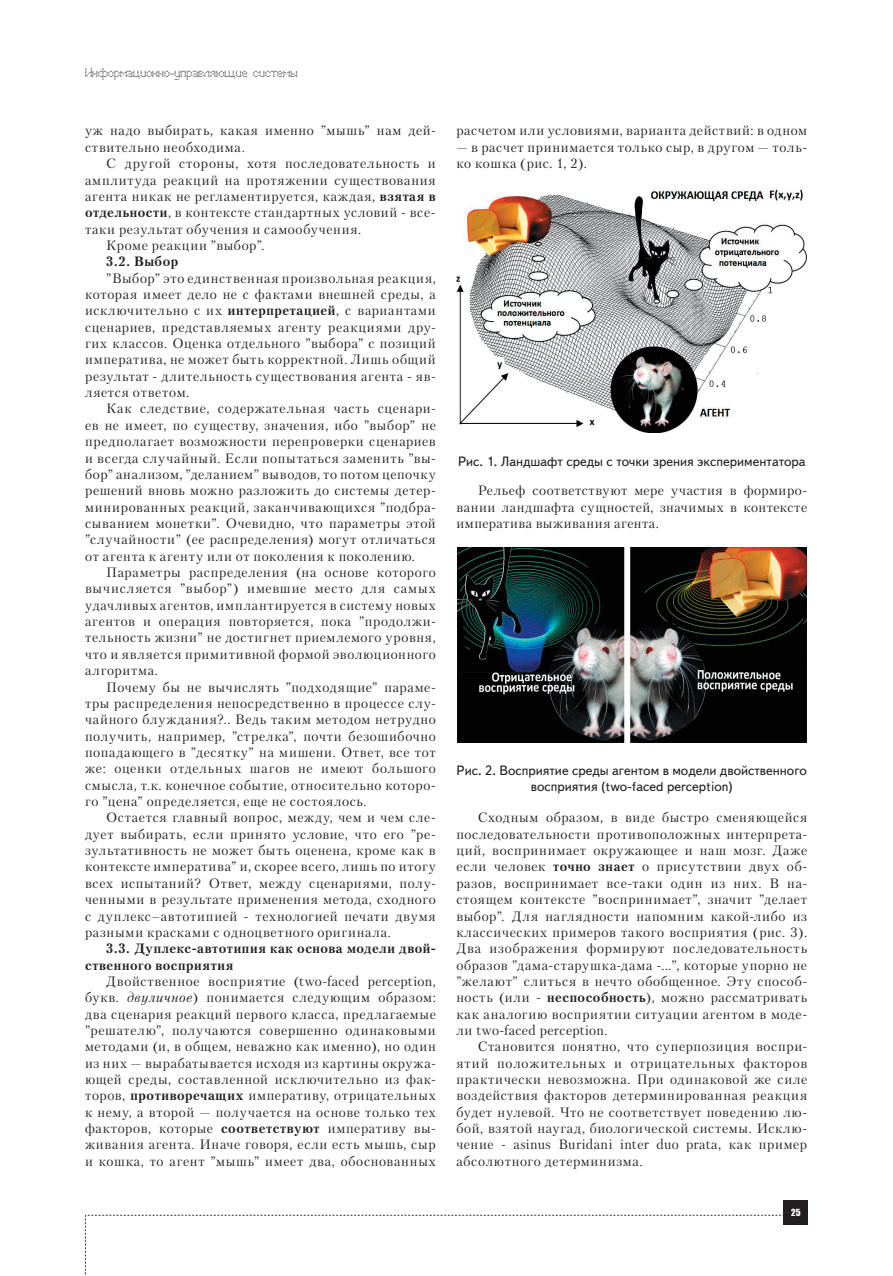
<style>
.page{position:relative;width:893px;height:1276px;background:#fff}
.page>*{position:absolute;margin:0;border:0;box-sizing:border-box;transform-origin:0 0}
.t1{font:13.5px/16.4px "Petersburg C";letter-spacing:.05em;color:#231f20;text-align:justify}
.t2{font:13.5px/16.2px "Text Book C";color:#231f20;text-align:center}
.t3{font:700 13.5px/16.4px "Petersburg C";letter-spacing:.04em;color:#231f20}
.t4{font:12px "Perfo";letter-spacing:.015em;color:#231f20}
.t5{font:9px "Impact";color:#fff}
.s1{font-weight:700}
.s2{font-style:italic}
</style>
<div class="page">
<svg style="left:85px;top:1215px;width:699px;height:61px"></svg>
<div style="left:784px;top:1200px;width:24px;height:25px;background:#231f20"></div>
<img style="left:456px;top:188px;width:351px;height:244px">
<img style="left:457px;top:548px;width:349px;height:194px">
<p class="t4" style="left:85px;top:66px;width:214px">Информационно-управляющие системы</p>
<p class="t1" style="left:85px;top:122px;width:352px">уж надо выбирать, какая именно ”мышь” нам дей&shy;ствительно необходима.</p>
<p class="t1" style="left:106px;top:155px;width:331px">С другой стороны, хотя последовательность и</p>
<p class="t1" style="left:85px;top:171px;width:352px">амплитуда реакций на протяжении существования</p>
<p class="t1" style="left:85px;top:188px;width:352px">агента никак не регламентируется, каждая, <span class="s1">взятая в</span></p>
<p class="t1" style="left:85px;top:204px;width:352px"><span class="s1">отдельности</span>, в контексте стандартных условий - все-</p>
<p class="t1" style="left:85px;top:220px;width:278px">таки результат обучения и самообучения.</p>
<p class="t1" style="left:106px;top:237px;width:160px">Кроме реакции ”выбор”.</p>
<p class="t3" style="left:106px;top:253px;width:73px">3.2. Выбор</p>
<p class="t1" style="left:85px;top:270px;width:352px;text-indent:21px">”Выбор” это единственная произвольная реакция, которая имеет дело не с фактами внешней среды, а исключительно с их <span class="s1">интерпретацией</span>, с вариантами сценариев, представляемых агенту реакциями дру&shy;гих классов. Оценка отдельного ”выбора” с позиций императива, не может быть корректной. Лишь общий результат - длительность существования агента - яв&shy;ляется ответом.</p>
<p class="t1" style="left:85px;top:400px;width:352px;text-indent:21px">Как следствие, содержательная часть сценари&shy;ев не имеет, по существу, значения, ибо ”выбор” не предполагает возможности перепроверки сценариев и всегда случайный. Если попытаться заменить ”вы&shy;бор” анализом, ”деланием” выводов, то потом цепочку решений вновь можно разложить до системы детер&shy;минированных реакций, заканчивающихся ”подбра&shy;сыванием монетки”. Очевидно, что параметры этой ”случайности” (ее распределения) могут отличаться от агента к агенту или от поколения к поколению.</p>
<p class="t1" style="left:85px;top:564px;width:352px;text-indent:21px">Параметры распределения (на основе которого вычисляется ”выбор”) имевшие место для самых удачливых агентов, имплантируется в систему новых агентов и операция повторяется, пока ”продолжи&shy;тельность жизни” не достигнет приемлемого уровня, что и является примитивной формой эволюционного алгоритма.</p>
<p class="t1" style="left:85px;top:678px;width:352px;text-indent:21px">Почему бы не вычислять ”подходящие” параме&shy;тры распределения непосредственно в процессе слу&shy;чайного блуждания?.. Ведь таким методом нетрудно получить, например, ”стрелка”, почти безошибочно попадающего в ”десятку” на мишени. Ответ, все тот же: оценки отдельных шагов не имеют большого смысла, т.к. конечное событие, относительно которо&shy;го ”цена” определяется, еще не состоялось.</p>
<p class="t1" style="left:85px;top:809px;width:352px;text-indent:21px">Остается главный вопрос, между, чем и чем сле&shy;дует выбирать, если принято условие, что его ”ре&shy;зультативность не может быть оценена, кроме как в контексте императива” и, скорее всего, лишь по итогу всех испытаний? Ответ, между сценариями, полу&shy;ченными в результате применения метода, сходного с дуплекс–автотипией - технологией печати двумя разными красками с одноцветного оригинала.</p>
<p class="t3" style="left:85px;top:940px;width:352px;text-indent:21px">3.3. Дуплекс-автотипия как основа модели двой&shy;ственного восприятия</p>
<p class="t1" style="left:85px;top:973px;width:352px;text-indent:21px">Двойственное восприятие (two-faced perception, букв. <span class="s2">двуличное</span>) понимается следующим образом: два сценария реакций первого класса, предлагаемые ”решателю”, получаются совершенно одинаковыми методами (и, в общем, неважно как именно), но один из них — вырабатывается исходя из картины окружа&shy;ющей среды, составленной исключительно из фак&shy;торов, <span class="s1">противоречащих</span> императиву, отрицательных к нему, а второй — получается на основе только тех факторов, которые <span class="s1">соответствуют</span> императиву вы&shy;живания агента. Иначе говоря, если есть мышь, сыр и кошка, то агент ”мышь” имеет два, обоснованных</p>
<p class="t1" style="left:456px;top:122px;width:352px">расчетом или условиями, варианта действий: в одном</p>
<p class="t1" style="left:456px;top:139px;width:352px">— в расчет принимается только сыр, в другом — толь&shy;ко кошка (рис. 1, 2).</p>
<p class="t2" style="left:458px;top:454px;width:349px">Рис. 1. Ландшафт среды с точки зрения экспериментатора</p>
<p class="t1" style="left:456px;top:482px;width:352px;text-indent:21px">Рельеф соответствуют мере участия в формиро&shy;вании ландшафта сущностей, значимых в контексте императива выживания агента.</p>
<p class="t2" style="left:457px;top:762px;width:352px">Рис. 2. Восприятие среды агентом в модели двойственного восприятия (two-faced perception)</p>
<p class="t1" style="left:456px;top:809px;width:352px;text-indent:21px">Сходным образом, в виде быстро сменяющейся последовательности противоположных интерпрета&shy;ций, воспринимает окружающее и наш мозг. Даже если человек <span class="s1">точно знает</span> о присутствии двух об&shy;разов, воспринимает все-таки один из них. В на&shy;стоящем контексте ”воспринимает”, значит ”делает выбор”. Для наглядности напомним какой-либо из классических примеров такого восприятия (рис. 3).<br>Два изображения формируют последовательность образов ”дама-старушка-дама -...”, которые упорно не ”желают” слиться в нечто обобщенное. Эту способ&shy;ность (или - <span class="s1">неспособность</span>), можно рассматривать как аналогию восприятии ситуации агентом в моде&shy;ли two-faced perception.</p>
<p class="t1" style="left:456px;top:1038px;width:352px;text-indent:21px">Становится понятно, что суперпозиция воспри&shy;ятий положительных и отрицательных факторов практически невозможна. При одинаковой же силе воздействия факторов детерминированная реакция будет нулевой. Что не соответствует поведению лю&shy;бой, взятой наугад, биологической системы. Исклю&shy;чение - asinus Buridani inter duo prata, как пример абсолютного детерминизма.</p>
<p class="t5" style="left:791px;top:1205px;width:11px">25</p>
</div>
